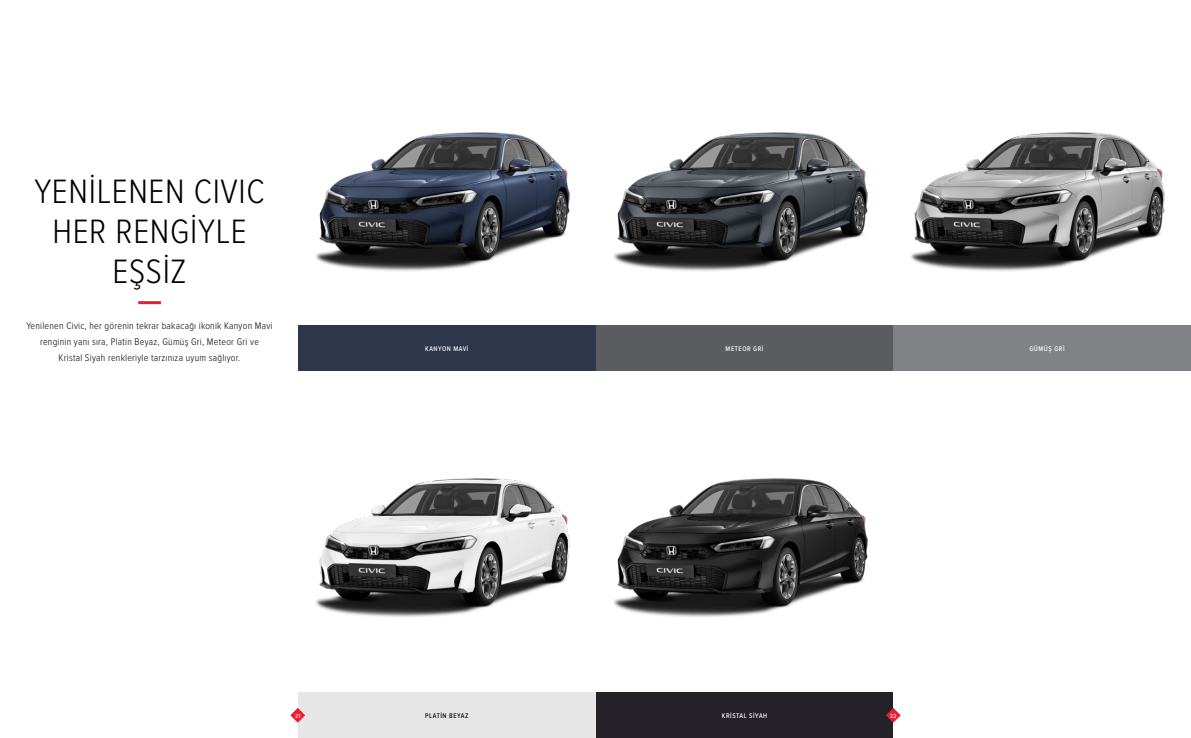
<style>
.page{position:relative;width:1191px;height:738px;background:#fff}
.page>*{position:absolute;margin:0;border:0;box-sizing:border-box;transform-origin:0 0}
.t1{font:300 35px/40px "Proxima Nova Cond";letter-spacing:.02em;color:#000;text-align:center}
.t2{font:300 10px/16px "Proxima Nova Cond";letter-spacing:.025em;color:#000;text-align:center}
.t3{font:500 7px "Proxima Nova Cond";letter-spacing:.075em;color:#fff}
.t4{font:500 7px "Proxima Nova Cond";letter-spacing:.075em;color:#000}
.t5{font:500 6.1px "Proxima Nova Cond";color:#fff}
</style>
<div class="page">
<img style="left:316px;top:132px;width:254px;height:139px">
<img style="left:316px;top:478px;width:254px;height:139px">
<svg style="left:614px;top:478px;width:254px;height:139px"></svg>
<svg style="left:614px;top:132px;width:254px;height:139px"></svg>
<svg style="left:911px;top:132px;width:254px;height:139px"></svg>
<div style="left:595px;top:325px;width:298px;height:46px;background:#5a5c60"></div>
<div style="left:298px;top:325px;width:297px;height:46px;background:#2d364b"></div>
<div style="left:595px;top:691px;width:298px;height:46px;background:#242228"></div>
<div style="left:298px;top:691px;width:297px;height:46px;background:#e6e6e6"></div>
<div style="left:893px;top:325px;width:298px;height:46px;background:#808285"></div>
<hr style="left:138px;top:301px;width:23px;height:3px;background:#ed1c2f">
<svg style="left:886px;top:708px;width:14px;height:14px"></svg>
<svg style="left:290px;top:708px;width:15px;height:14px"></svg>
<h1 class="t1" style="left:34px;top:171px;width:232px">YENİLENEN CIVIC<br>HER RENGİYLE<br>EŞSİZ</h1>
<p class="t2" style="left:26px;top:317px;width:247px">Yenilenen Civic, her görenin tekrar bakacağı ikonik Kanyon Mavi renginin yanı sıra, Platin Beyaz, Gümüş Gri, Meteor Gri ve<br>Kristal Siyah renkleriyle tarzınıza uyum sağlıyor.</p>
<p class="t3" style="left:425px;top:344px;width:45px">KANYON MAVİ</p>
<p class="t3" style="left:725px;top:344px;width:39px">METEOR GRİ</p>
<p class="t3" style="left:1029px;top:344px;width:37px">GÜMÜŞ GRİ</p>
<p class="t4" style="left:425px;top:710px;width:45px">PLATİN BEYAZ</p>
<p class="t3" style="left:722px;top:710px;width:47px">KRİSTAL SİYAH</p>
<p class="t5" style="left:295px;top:711px;width:7px">21</p>
<p class="t5" style="left:890px;top:711px;width:8px">22</p>
</div>
